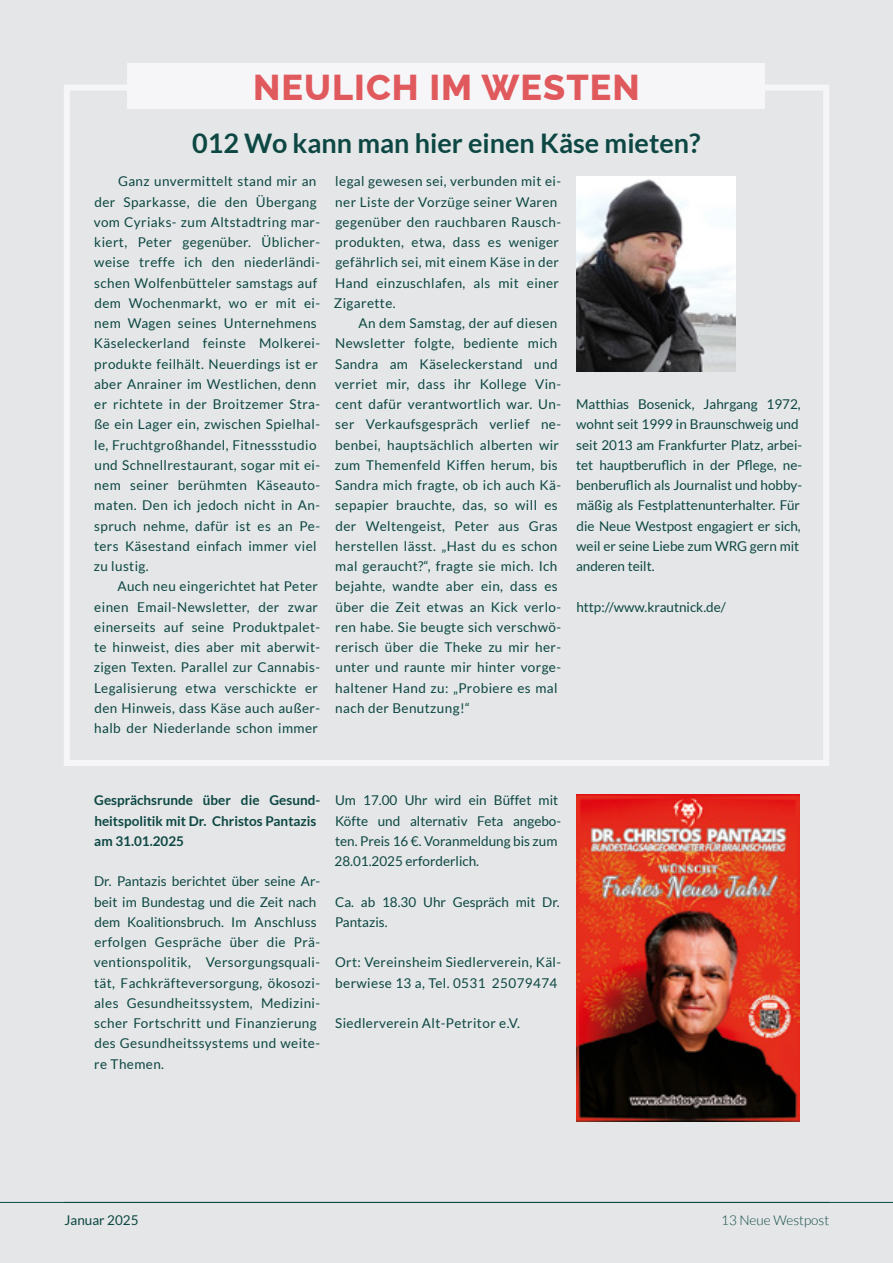
<style>
.page{position:relative;width:893px;height:1263px;background:#e4e6e7}
.page>*{position:absolute;margin:0;border:0;box-sizing:border-box;transform-origin:0 0}
.t1{font:800 36px "Raleway";letter-spacing:.03em;color:#e0595c}
.t2{font:700 27px "Lato";color:#0d4743}
.t3{font:13.5px/20.2px "Lato";letter-spacing:.03em;color:#0d4743}
.t4{font:13.5px/20.2px "Lato";color:#0d4743}
.t5{font:700 13.5px/20.2px "Lato";color:#0d4743}
.t6{font:300 13.5px "Lato";color:#0d4743}
</style>
<div class="page">
<hr style="left:65px;top:1202px;width:828px;height:1px;background:#0d4743">
<hr style="left:0;top:1202px;width:829px;height:1px;background:#0d4743">
<svg style="left:64px;top:82px;width:765px;height:684px"></svg>
<div style="left:128px;top:64px;width:637px;height:45px;background:#f6f6f9"></div>
<img style="left:576px;top:794px;width:223px;height:327px">
<img style="left:576px;top:177px;width:159px;height:195px">
<h1 class="t1" style="left:253px;top:59px;width:388px">NEULICH IM WESTEN</h1>
<h2 class="t2" style="left:192px;top:128px;width:510px">012 Wo kann man hier einen Käse mieten?</h2>
<p class="t3" style="left:94px;top:171px;width:228px;text-indent:24px">Ganz unvermittelt stand mir an der Sparkasse, die den Übergang vom Cyriaks- zum Altstadtring mar&shy;kiert, Peter gegenüber. Üblicher&shy;weise treffe ich den niederländi&shy;schen Wolfenbütteler samstags auf dem Wochenmarkt, wo er mit ei&shy;nem Wagen seines Unternehmens Käseleckerland feinste Molkerei&shy;produkte feilhält. Neuerdings ist er aber Anrainer im Westlichen, denn er richtete in der Broitzemer Stra&shy;ße ein Lager ein, zwischen Spielhal&shy;le, Fruchtgroßhandel, Fitnessstudio und Schnellrestaurant, sogar mit ei&shy;nem seiner berühmten Käseauto&shy;maten. Den ich jedoch nicht in An&shy;spruch nehme, dafür ist es an Pe&shy;ters Käsestand einfach immer viel zu lustig.</p>
<p class="t3" style="left:94px;top:576px;width:228px;text-indent:24px">Auch neu eingerichtet hat Peter einen Email-Newsletter, der zwar einerseits auf seine Produktpalet&shy;te hinweist, dies aber mit aberwit&shy;zigen Texten. Parallel zur Cannabis-Legalisierung etwa verschickte er den Hinweis, dass Käse auch außer&shy;halb der Niederlande schon immer</p>
<p class="t3" style="left:334px;top:171px;width:229px">legal gewesen sei, verbunden mit ei&shy;ner Liste der Vorzüge seiner Waren gegenüber den rauchbaren Rausch&shy;produkten, etwa, dass es weniger gefährlich sei, mit einem Käse in der<br>Hand einzuschlafen, als mit einer<br>Zigarette.</p>
<p class="t3" style="left:335px;top:313px;width:228px;text-indent:24px">An dem Samstag, der auf diesen Newsletter folgte, bediente mich Sandra am Käseleckerstand und verriet mir, dass ihr Kollege Vin&shy;cent dafür verantwortlich war. Un&shy;ser Verkaufsgespräch verlief ne&shy;benbei, hauptsächlich alberten wir zum Themenfeld Kiffen herum, bis Sandra mich fragte, ob ich auch Kä&shy;sepapier brauchte, das, so will es der Weltengeist, Peter aus Gras herstellen lässt. „Hast du es schon mal geraucht?“, fragte sie mich. Ich bejahte, wandte aber ein, dass es über die Zeit etwas an Kick verlo&shy;ren habe. Sie beugte sich verschwö&shy;rerisch über die Theke zu mir her&shy;unter und raunte mir hinter vorge&shy;haltener Hand zu: „Probiere es mal nach der Benutzung!“</p>
<p class="t4" style="left:576px;top:394px;width:228px">Matthias Bosenick, Jahrgang 1972, wohnt seit 1999 in Braunschweig und seit 2013 am Frankfurter Platz, arbei&shy;tet hauptberuflich in der Pflege, ne&shy;benberuflich als Journalist und hobby&shy;mäßig als Festplattenunterhalter. Für die Neue Westpost engagiert er sich, weil er seine Liebe zum WRG gern mit anderen teilt.</p>
<p class="t4" style="left:576px;top:596px;width:151px">http://www.krautnick.de/</p>
<p class="t5" style="left:94px;top:790px;width:227px">Gesprächsrunde über die Gesund&shy;heitspolitik mit Dr. Christos Pantazis am 31.01.2025</p>
<p class="t3" style="left:94px;top:871px;width:228px">Dr. Pantazis berichtet über seine Ar&shy;beit im Bundestag und die Zeit nach dem Koalitionsbruch. Im Anschluss erfolgen Gespräche über die Prä&shy;ventionspolitik, Versorgungsquali&shy;tät, Fachkräfteversorgung, ökosozi&shy;ales Gesundheitssystem, Medizini&shy;scher Fortschritt und Finanzierung des Gesundheitssystems und weite&shy;re Themen.</p>
<p class="t4" style="left:334px;top:790px;width:228px">Um 17.00 Uhr wird ein Büffet mit<br>Köfte und alternativ Feta angebo&shy;ten. Preis 16 €. Voranmeldung bis zum<br>28.01.2025 erforderlich.</p>
<p class="t4" style="left:335px;top:891px;width:226px">Ca. ab 18.30 Uhr Gespräch mit Dr.<br>Pantazis.</p>
<p class="t3" style="left:335px;top:952px;width:228px">Ort: Vereinsheim Siedlerverein, Käl&shy;berwiese 13 a, Tel. 0531 25079474</p>
<p class="t3" style="left:335px;top:1013px;width:186px">Siedlerverein Alt-Petritor e.V.</p>
<p class="t4" style="left:65px;top:1210px;width:76px">Januar 2025</p>
<p class="t6" style="left:721px;top:1213px;width:110px">13 Neue Westpost</p>
</div>
